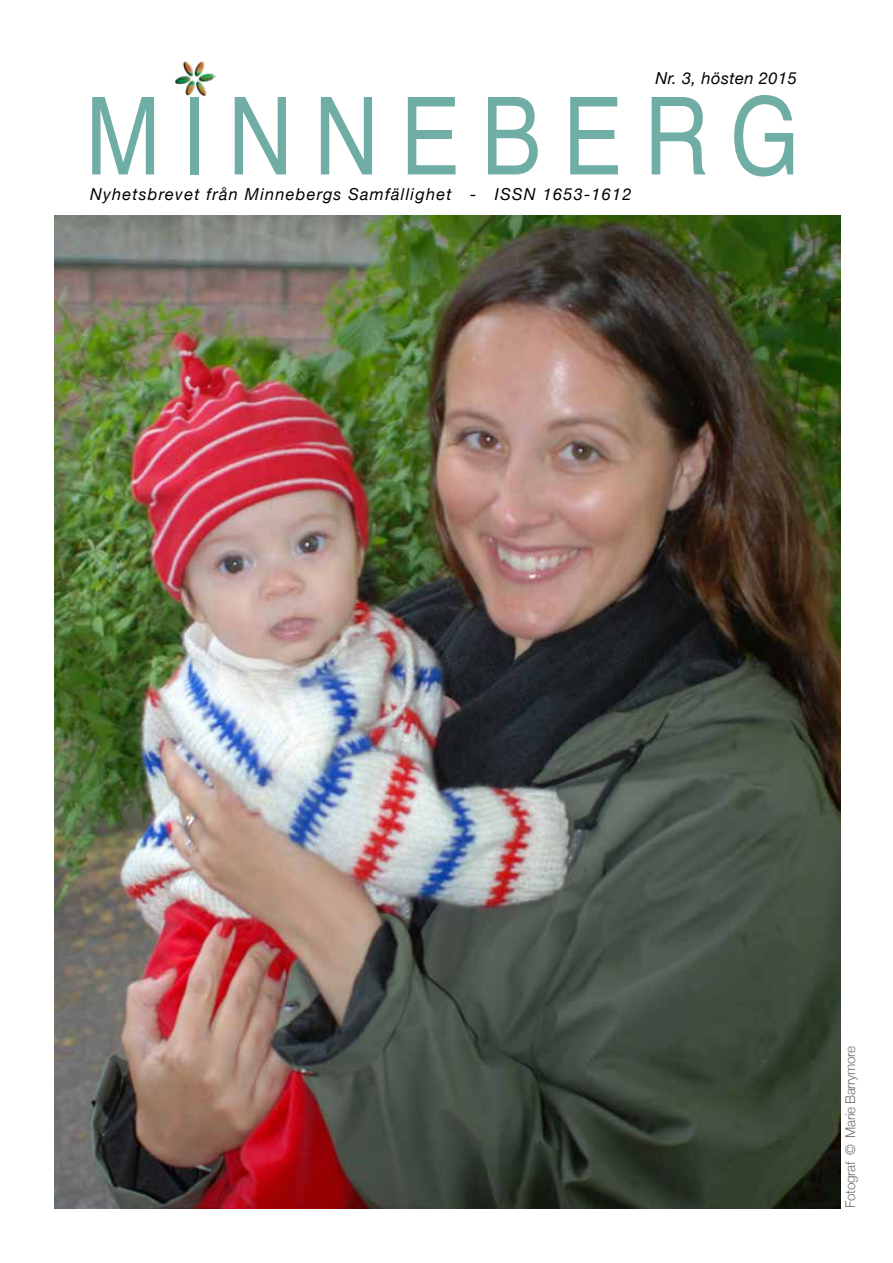
<style>
.page{position:relative;width:893px;height:1263px;background:#fff}
.page>*{position:absolute;margin:0;border:0;box-sizing:border-box;transform-origin:0 0}
.t1{font:108px "Helvetica";letter-spacing:.235em;color:#70ada4;scale:.83 1}
.t2{font:italic 16.5px "Helvetica Neue";letter-spacing:.075em;color:#000}
.t3{font:italic 16.5px "Helvetica Neue";letter-spacing:.025em;color:#000}
.t4{font:300 13.5px "Helvetica Neue";letter-spacing:-.025em;color:#6d6e71}
</style>
<div class="page">
<img style="left:175px;top:61px;width:40px;height:34px">
<img style="left:54px;top:216px;width:787px;height:993px">
<p class="t3" style="left:655px;top:66px;width:143px">Nr. 3, hösten 2015</p>
<h1 class="t1" style="left:86px;top:53px;width:862px">MINNEBERG</h1>
<p class="t2" style="left:90px;top:182px;width:543px">Nyhetsbrevet från Minnebergs Samfällighet - ISSN 1653-1612</p>
<p class="t4" style="left:839px;top:1208px;width:163px;rotate:-90deg">Fotograf © Marie Barrymore</p>
</div>
